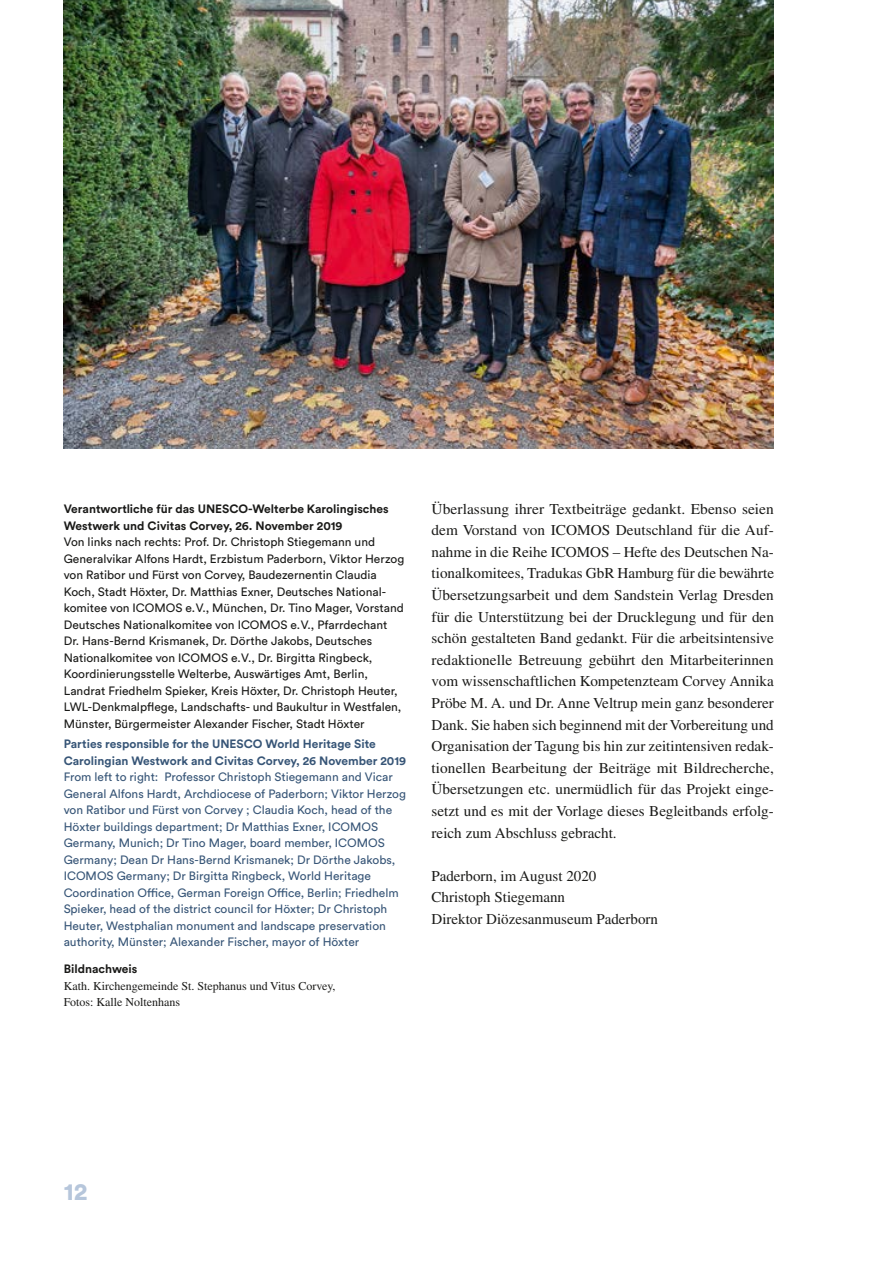
<style>
.page{position:relative;width:893px;height:1263px;background:#fff}
.page>*{position:absolute;margin:0;border:0;box-sizing:border-box;transform-origin:0 0}
.t1{font:900 24px "Circular Std";color:#b6c6db}
.t2{font:15px/21.6px "Times LT Std";color:#1a1a18;text-align:justify}
.t3{font:12px/16.5px "Circular Std";color:#1a1a18}
.t4{font:12px/16.5px "Circular Std";color:#375577}
.t5{font:700 12px/16.5px "Circular Std";color:#1a1a18}
.t6{font:700 12px/16.5px "Circular Std";color:#375577}
.t7{font:12px/16.5px "Times LT Std";color:#1a1a18}
</style>
<div class="page">
<img style="left:64px;top:0;width:710px;height:449px">
<p class="t5" style="left:64px;top:500px;width:326px">Verantwortliche für das UNESCO-Welterbe Karolingisches<br>Westwerk und Civitas Corvey, 26. November 2019</p>
<p class="t3" style="left:64px;top:533px;width:342px">Von links nach rechts: Prof. Dr. Christoph Stiegemann und Generalvikar Alfons Hardt, Erzbistum Paderborn, Viktor Herzog von Ratibor und Fürst von Corvey, Baudezernentin Claudia Koch, Stadt Höxter, Dr. Matthias Exner, Deutsches National&shy;komitee von ICOMOS e.V., München, Dr. Tino Mager, Vorstand Deutsches Nationalkomitee von ICOMOS e.V., Pfarrdechant Dr. Hans-Bernd Krismanek, Dr. Dörthe Jakobs, Deutsches Nationalkomitee von ICOMOS e.V., Dr. Birgitta Ringbeck, Koordinierungsstelle Welterbe, Auswärtiges Amt, Berlin, Landrat Friedhelm Spieker, Kreis Höxter, Dr. Christoph Heuter, LWL-Denkmalpflege, Landschafts- und Baukultur in Westfalen, Münster, Bürgermeister Alexander Fischer, Stadt Höxter</p>
<p class="t6" style="left:64px;top:736px;width:344px">Parties responsible for the UNESCO World Heritage Site<br>Carolingian Westwork and Civitas Corvey, 26 November 2019</p>
<p class="t4" style="left:64px;top:769px;width:344px">From left to right: Professor Christoph Stiegemann and Vicar General Alfons Hardt, Archdiocese of Paderborn; Viktor Herzog von Ratibor und Fürst von Corvey ; Claudia Koch, head of the Höxter buildings department; Dr Matthias Exner, ICOMOS Germany, Munich; Dr Tino Mager, board member, ICOMOS Germany; Dean Dr Hans-Bernd Krismanek; Dr Dörthe Jakobs, ICOMOS Germany; Dr Birgitta Ringbeck, World Heritage Coordination Office, German Foreign Office, Berlin; Friedhelm Spieker, head of the district council for Höxter; Dr Christoph Heuter, Westphalian monument and landscape preservation authority, Münster; Alexander Fischer, mayor of Höxter</p>
<p class="t5" style="left:64px;top:961px;width:75px">Bildnachweis</p>
<p class="t7" style="left:64px;top:978px;width:273px">Kath. Kirchengemeinde St. Stephanus und Vitus Corvey,<br>Fotos: Kalle Noltenhans</p>
<p class="t2" style="left:432px;top:498px;width:344px">Überlassung ihrer Textbeiträge gedankt. Ebenso seien dem Vorstand von ICOMOS Deutschland für die Auf&shy;nahme in die Reihe ICOMOS – Hefte des Deutschen Na&shy;tionalkomitees, Tradukas GbR Hamburg für die bewährte Übersetzungsarbeit und dem Sandstein Verlag Dresden für die Unterstützung bei der Drucklegung und für den schön gestalteten Band gedankt. Für die arbeitsintensive redaktionelle Betreuung gebührt den Mitarbeiterinnen vom wissenschaftlichen Kompetenzteam Corvey Annika Pröbe M. A. und Dr. Anne Veltrup mein ganz besonderer Dank. Sie haben sich beginnend mit der Vorbereitung und Organisation der Tagung bis hin zur zeitintensiven redak&shy;tionellen Bearbeitung der Beiträge mit Bildrecherche, Übersetzungen etc. unermüdlich für das Projekt einge&shy;setzt und es mit der Vorlage dieses Begleitbands erfolg&shy;reich zum Abschluss gebracht.</p>
<p class="t2" style="left:432px;top:865px;width:228px;text-align:left">Paderborn, im August 2020<br>Christoph Stiegemann<br>Direktor Diözesanmuseum Paderborn</p>
<h1 class="t1" style="left:64px;top:1176px;width:25px">12</h1>
</div>
